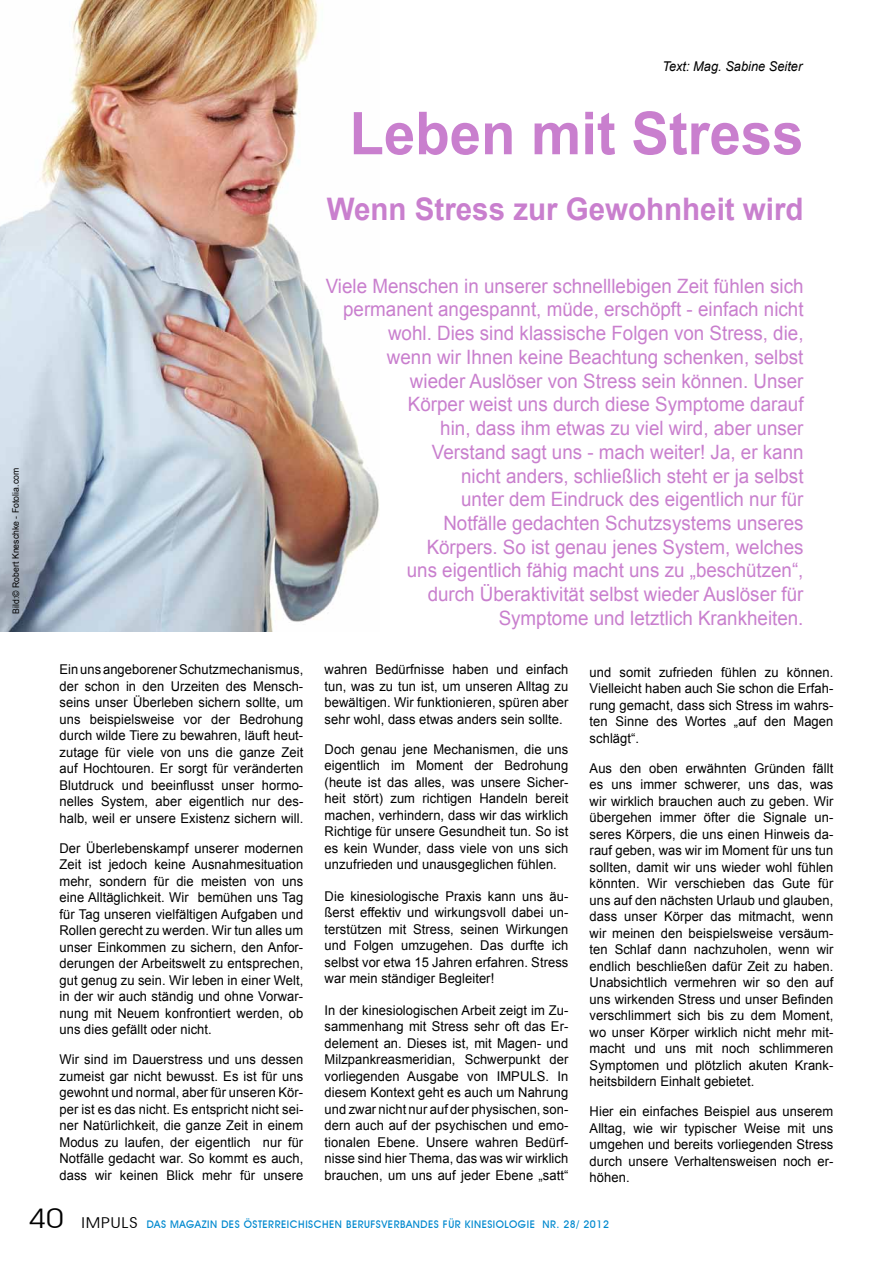
<style>
.page{position:relative;width:893px;height:1263px;background:#fff}
.page>*{position:absolute;margin:0;border:0;box-sizing:border-box;transform-origin:0 0}
.t1{font:700 59.25px "Arial";color:#c97fce;scale:.95 1}
.t2{font:700 31.05px "Arial";color:#c97fce;scale:.95 1}
.t3{font:19.8px/23.7px "Arial";color:#c97fce;text-align:right;scale:.95 1}
.t4{font:13.5px/16.5px "Arial";letter-spacing:.005em;color:#000;text-align:justify;scale:.96 1}
.t5{font:italic 13.5px "Arial";color:#000;scale:.95 1}
.t6{font:500 10.5px "Avant Garde IT Cby BT";letter-spacing:.05em;color:#0089cf}
.t7{font:9px "Arial";letter-spacing:.005em;color:#000;scale:.96 1}
.s1{font-weight:400;font-size:27px;color:#000}
.s2{font-weight:400;font-size:15px;color:#000}
</style>
<div class="page">
<img style="left:0;top:0;width:379px;height:631px">
<p class="t5" style="left:662px;top:58px;width:149px">Text: Mag. Sabine Seiter</p>
<h1 class="t1" style="left:349px;top:94px;width:479px">Leben mit Stress</h1>
<h2 class="t2" style="left:327px;top:188px;width:503px">Wenn Stress zur Gewohnheit wird</h2>
<p class="t7" style="left:10px;top:614px;width:153px;rotate:-90deg">Bild:© Robert Kneschke - Fotolia.com</p>
<p class="t3" style="left:326px;top:274px;width:504px">Viele Menschen in unserer schnelllebigen Zeit fühlen sich permanent angespannt, müde, erschöpft - einfach nicht wohl. Dies sind klassische Folgen von Stress, die,<br>wenn wir Ihnen keine Beachtung schenken, selbst<br>wieder Auslöser von Stress sein können. Unser<br>Körper weist uns durch diese Symptome darauf<br>hin, dass ihm etwas zu viel wird, aber unser<br>Verstand sagt uns - mach weiter! Ja, er kann<br>nicht anders, schließlich steht er ja selbst<br>unter dem Eindruck des eigentlich nur für<br>Notfälle gedachten Schutzsystems unseres<br>Körpers. So ist genau jenes System, welches<br>uns eigentlich fähig macht uns zu „beschützen“,<br>durch Überaktivität selbst wieder Auslöser für<br>Symptome und letztlich Krankheiten.</p>
<p class="t4" style="left:60px;top:662px;width:255px">Ein uns angeborener Schutzmechanismus, der schon in den Urzeiten des Mensch&shy;seins unser Überleben sichern sollte, um uns beispielsweise vor der Bedrohung durch wilde Tiere zu bewahren, läuft heut&shy;zutage für viele von uns die ganze Zeit auf Hochtouren. Er sorgt für veränderten Blutdruck und beeinflusst unser hormo&shy;nelles System, aber eigentlich nur des&shy;halb, weil er unsere Existenz sichern will.</p>
<p class="t4" style="left:60px;top:840px;width:255px">Der Überlebenskampf unserer modernen Zeit ist jedoch keine Ausnahmesituation mehr, sondern für die meisten von uns eine Alltäglichkeit. Wir bemühen uns Tag für Tag unseren vielfältigen Aufgaben und Rollen gerecht zu werden. Wir tun alles um unser Einkommen zu sichern, den Anfor&shy;derungen der Arbeitswelt zu entsprechen, gut genug zu sein. Wir leben in einer Welt, in der wir auch ständig und ohne Vorwar&shy;nung mit Neuem konfrontiert werden, ob uns dies gefällt oder nicht.</p>
<p class="t4" style="left:60px;top:1051px;width:255px">Wir sind im Dauerstress und uns dessen zumeist gar nicht bewusst. Es ist für uns gewohnt und normal, aber für unseren Kör&shy;per ist es das nicht. Es entspricht nicht sei&shy;ner Natürlichkeit, die ganze Zeit in einem Modus zu laufen, der eigentlich nur für Notfälle gedacht war. So kommt es auch, dass wir keinen Blick mehr für unsere</p>
<p class="t4" style="left:325px;top:661px;width:255px">wahren Bedürfnisse haben und einfach tun, was zu tun ist, um unseren Alltag zu bewältigen. Wir funktionieren, spüren aber sehr wohl, dass etwas anders sein sollte.</p>
<p class="t4" style="left:325px;top:741px;width:255px">Doch genau jene Mechanismen, die uns eigentlich im Moment der Bedrohung (heute ist das alles, was unsere Sicher&shy;heit stört) zum richtigen Handeln bereit machen, verhindern, dass wir das wirklich Richtige für unsere Gesundheit tun. So ist es kein Wunder, dass viele von uns sich unzufrieden und unausgeglichen fühlen.</p>
<p class="t4" style="left:325px;top:888px;width:255px">Die kinesiologische Praxis kann uns äu&shy;ßerst effektiv und wirkungsvoll dabei un&shy;terstützen mit Stress, seinen Wirkungen und Folgen umzugehen. Das durfte ich selbst vor etwa 15 Jahren erfahren. Stress war mein ständiger Begleiter!</p>
<p class="t4" style="left:325px;top:1002px;width:255px">In der kinesiologischen Arbeit zeigt im Zu&shy;sammenhang mit Stress sehr oft das Er&shy;delement an. Dieses ist, mit Magen- und Milzpankreasmeridian, Schwerpunkt der vorliegenden Ausgabe von IMPULS. In diesem Kontext geht es auch um Nahrung und zwar nicht nur auf der physischen, son&shy;dern auch auf der psychischen und emo&shy;tionalen Ebene. Unsere wahren Bedürf&shy;nisse sind hier Thema, das was wir wirklich brauchen, um uns auf jeder Ebene „satt“</p>
<p class="t4" style="left:590px;top:664px;width:255px">und somit zufrieden fühlen zu können.<br>Vielleicht haben auch Sie schon die Erfah&shy;rung gemacht, dass sich Stress im wahrs&shy;ten Sinne des Wortes „auf den Magen schlägt“.</p>
<p class="t4" style="left:590px;top:760px;width:255px">Aus den oben erwähnten Gründen fällt es uns immer schwerer, uns das, was wir wirklich brauchen auch zu geben. Wir übergehen immer öfter die Signale un&shy;seres Körpers, die uns einen Hinweis da&shy;rauf geben, was wir im Moment für uns tun sollten, damit wir uns wieder wohl fühlen könnten. Wir verschieben das Gute für uns auf den nächsten Urlaub und glauben, dass unser Körper das mitmacht, wenn wir meinen den beispielsweise versäum&shy;ten Schlaf dann nachzuholen, wenn wir endlich beschließen dafür Zeit zu haben.<br>Unabsichtlich vermehren wir so den auf uns wirkenden Stress und unser Befinden verschlimmert sich bis zu dem Moment, wo unser Körper wirklich nicht mehr mit&shy;macht und uns mit noch schlimmeren Symptomen und plötzlich akuten Krank&shy;heitsbildern Einhalt gebietet.</p>
<p class="t4" style="left:590px;top:1103px;width:255px">Hier ein einfaches Beispiel aus unserem Alltag, wie wir typischer Weise mit uns umgehen und bereits vorliegenden Stress durch unsere Verhaltensweisen noch er&shy;höhen.</p>
<p class="t6" style="left:28px;top:1218px;width:582px"><span class="s1">40</span> <span class="s2">IMPULS</span> DAS MAGAZIN DES ÖSTERREICHISCHEN BERUFSVERBANDES FÜR KINESIOLOGIE NR. 28/ 2012</p>
</div>
